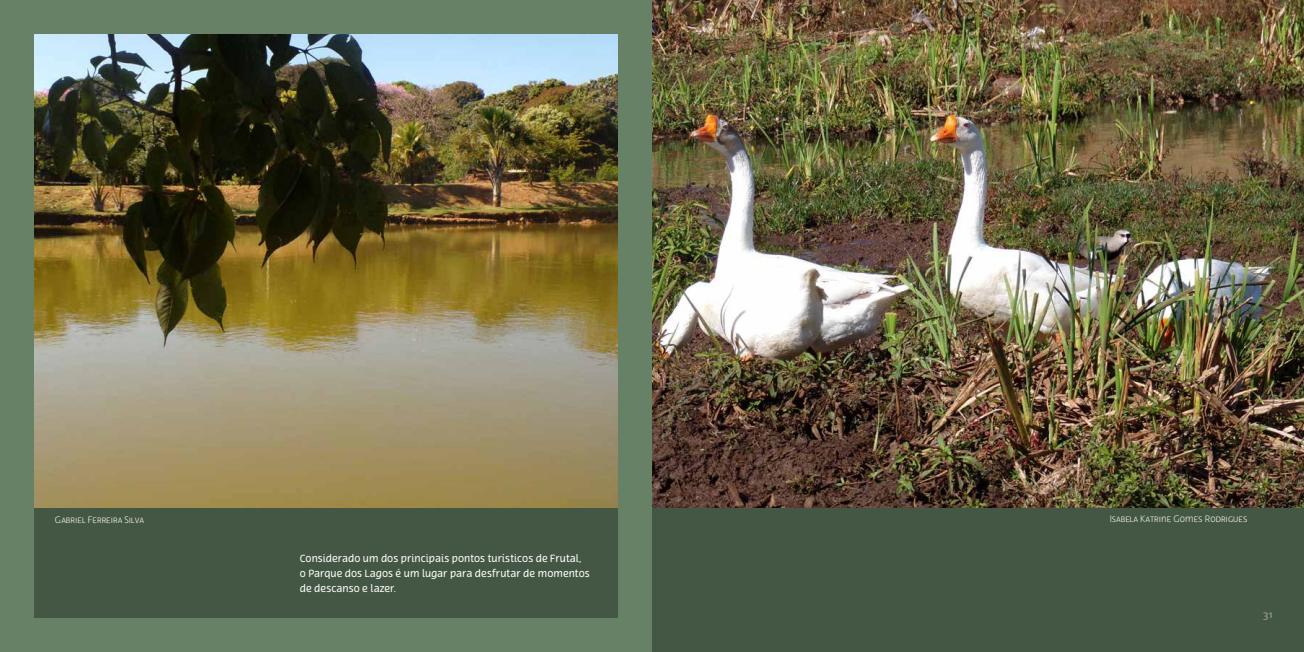
<style>
.page{position:relative;width:1304px;height:652px;background:#fff}
.page>*{position:absolute;margin:0;border:0;box-sizing:border-box;transform-origin:0 0}
.t1{font:11px "FP Dancer Serif";color:#9d9d9c}
.t2{font:10px/15px "Terfens";color:#fff}
.t3{font:300 9px "Terfens";color:#fff}
</style>
<div class="page">
<div style="left:11px;top:473px;width:641px;height:151px;background:#445744"></div>
<div style="left:652px;top:0;width:652px;height:652px;background:#445744"></div>
<img style="left:652px;top:0;width:652px;height:507px">
<img style="left:35px;top:35px;width:582px;height:472px">
<div style="left:0;top:0;width:652px;height:652px;border:34px solid #668165"></div>
<p class="t3" style="left:55px;top:514px;width:90px">Gabriel Ferreira Silva</p>
<p class="t3" style="left:1110px;top:513px;width:139px">Isabela Katrine Gomes Rodrigues</p>
<p class="t2" style="left:300px;top:551px;width:291px">Considerado um dos principais pontos turísticos de Frutal, o Parque dos Lagos é um lugar para desfrutar de momentos de descanso e lazer.</p>
<p class="t1" style="left:1263px;top:608px;width:11px">31</p>
</div>
